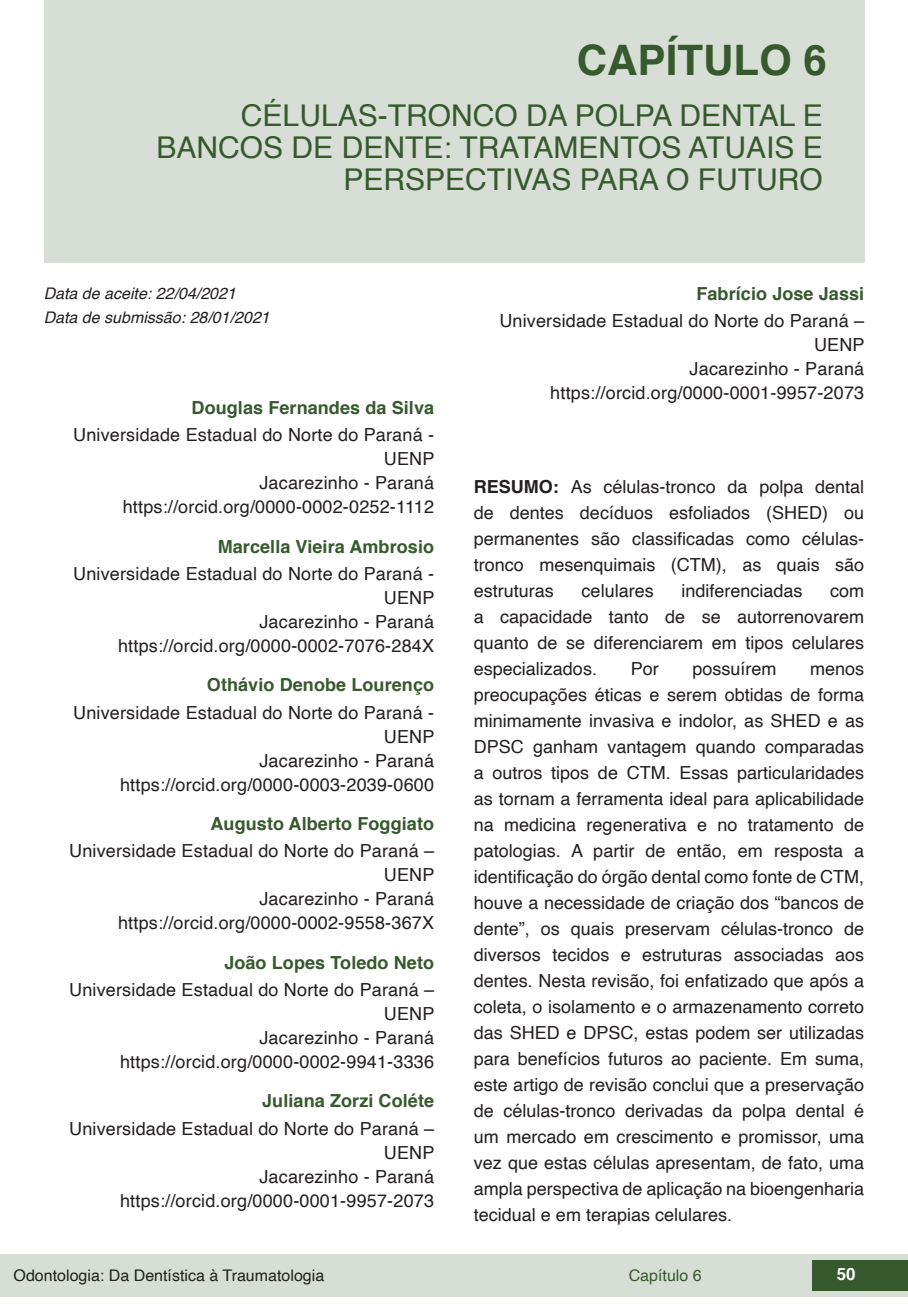
<style>
.page{position:relative;width:908px;height:1304px;background:#fff}
.page>*{position:absolute;margin:0;border:0;box-sizing:border-box;transform-origin:0 0}
.capítulos{font:700 42px "Helvetica";color:#36592e}
.nome_artigos{font:30px/32px "Helvetica";color:#36592e;text-align:right}
.Resumos_e_PC_TXT{font:18px/26px "Helvetica";color:#231f20;text-align:justify}
.info_autores{font:18px/24px "Helvetica";letter-spacing:.01em;color:#231f20;text-align:right}
.nome_autores{font:700 18px "Helvetica";letter-spacing:.005em;color:#36592e}
.t1{font:700 16.8px "Helvetica";color:#fff}
.data{font:italic 16px "Helvetica";color:#231f20}
.t2{font:16px "Helvetica";color:#231f20}
.t3{font:16px "Helvetica";color:#36592e}
.s1{font-weight:700}
</style>
<div class="page">
<div style="left:0;top:1254px;width:906px;height:43px;background:#d7ded5"></div>
<div style="left:812px;top:1261px;width:95px;height:30px;background:#36592e"></div>
<div style="left:44px;top:0;width:819px;height:263px;background:#d7ded5"></div>
<p class="capítulos" style="left:576px;top:26px;width:251px">CAPÍTULO 6</p>
<p class="nome_artigos" style="left:156px;top:101px;width:667px">CÉLULAS-TRONCO DA POLPA DENTAL E<br>BANCOS DE DENTE: TRATAMENTOS ATUAIS E<br>PERSPECTIVAS PARA O FUTURO</p>
<p class="data" style="left:44px;top:280px;width:194px">Data de aceite: 22/04/2021</p>
<p class="data" style="left:44px;top:304px;width:227px">Data de submissão: 28/01/2021</p>
<p class="nome_autores" style="left:191px;top:393px;width:244px">Douglas Fernandes da Silva</p>
<p class="info_autores" style="left:73px;top:423px;width:362px">Universidade Estadual do Norte do Paraná -<br>UENP</p>
<p class="info_autores" style="left:259px;top:471px;width:176px">Jacarezinho - Paraná</p>
<p class="info_autores" style="left:123px;top:495px;width:313px">https://orcid.org/0000-0002-0252-1112</p>
<p class="nome_autores" style="left:218px;top:532px;width:218px">Marcella Vieira Ambrosio</p>
<p class="info_autores" style="left:73px;top:562px;width:362px">Universidade Estadual do Norte do Paraná -<br>UENP</p>
<p class="info_autores" style="left:259px;top:610px;width:176px">Jacarezinho - Paraná</p>
<p class="info_autores" style="left:118px;top:634px;width:317px">https://orcid.org/0000-0002-7076-284X</p>
<p class="nome_autores" style="left:207px;top:670px;width:229px">Othávio Denobe Lourenço</p>
<p class="info_autores" style="left:73px;top:701px;width:362px">Universidade Estadual do Norte do Paraná -<br>UENP</p>
<p class="info_autores" style="left:259px;top:749px;width:176px">Jacarezinho - Paraná</p>
<p class="info_autores" style="left:120px;top:773px;width:315px">https://orcid.org/0000-0003-2039-0600</p>
<p class="nome_autores" style="left:210px;top:809px;width:225px">Augusto Alberto Foggiato</p>
<p class="info_autores" style="left:69px;top:840px;width:366px">Universidade Estadual do Norte do Paraná –<br>UENP</p>
<p class="info_autores" style="left:259px;top:888px;width:176px">Jacarezinho - Paraná</p>
<p class="info_autores" style="left:118px;top:912px;width:317px">https://orcid.org/0000-0002-9558-367X</p>
<p class="nome_autores" style="left:224px;top:948px;width:211px">João Lopes Toledo Neto</p>
<p class="info_autores" style="left:69px;top:978px;width:366px">Universidade Estadual do Norte do Paraná –<br>UENP</p>
<p class="info_autores" style="left:259px;top:1026px;width:176px">Jacarezinho - Paraná</p>
<p class="info_autores" style="left:120px;top:1050px;width:315px">https://orcid.org/0000-0002-9941-3336</p>
<p class="nome_autores" style="left:262px;top:1086px;width:173px">Juliana Zorzi Coléte</p>
<p class="info_autores" style="left:69px;top:1117px;width:366px">Universidade Estadual do Norte do Paraná –<br>UENP</p>
<p class="info_autores" style="left:259px;top:1165px;width:176px">Jacarezinho - Paraná</p>
<p class="info_autores" style="left:120px;top:1189px;width:315px">https://orcid.org/0000-0001-9957-2073</p>
<p class="nome_autores" style="left:696px;top:279px;width:169px">Fabrício Jose Jassi</p>
<p class="info_autores" style="left:499px;top:310px;width:366px">Universidade Estadual do Norte do Paraná –<br>UENP</p>
<p class="info_autores" style="left:689px;top:358px;width:176px">Jacarezinho - Paraná</p>
<p class="info_autores" style="left:550px;top:382px;width:315px">https://orcid.org/0000-0001-9957-2073</p>
<p class="Resumos_e_PC_TXT" style="left:473px;top:475px;width:392px"><span class="s1">RESUMO:</span> As células-tronco da polpa dental de dentes decíduos esfoliados (SHED) ou permanentes são classificadas como células&shy;tronco mesenquimais (CTM), as quais são estruturas</p>
<p class="Resumos_e_PC_TXT" style="left:581px;top:579px;width:74px">celulares</p>
<p class="Resumos_e_PC_TXT" style="left:681px;top:579px;width:123px">indiferenciadas</p>
<p class="Resumos_e_PC_TXT" style="left:473px;top:579px;width:392px;text-indent:356px">com a capacidade tanto de se autorrenovarem quanto de se diferenciarem em tipos celulares especializados.</p>
<p class="Resumos_e_PC_TXT" style="left:630px;top:657px;width:30px">Por</p>
<p class="Resumos_e_PC_TXT" style="left:692px;top:657px;width:86px">possuírem</p>
<p class="Resumos_e_PC_TXT" style="left:473px;top:657px;width:392px;text-indent:336px">menos preocupações éticas e serem obtidas de forma minimamente invasiva e indolor, as SHED e as DPSC ganham vantagem quando comparadas a outros tipos de CTM. Essas particularidades as tornam a ferramenta ideal para aplicabilidade na medicina regenerativa e no tratamento de patologias. A partir de então, em resposta a identificação do órgão dental como fonte de CTM, houve a necessidade de criação dos “bancos de dente”, os quais preservam células-tronco de diversos tecidos e estruturas associadas aos dentes. Nesta revisão, foi enfatizado que após a coleta, o isolamento e o armazenamento correto das SHED e DPSC, estas podem ser utilizadas para benefícios futuros ao paciente. Em suma, este artigo de revisão conclui que a preservação de células-tronco derivadas da polpa dental é um mercado em crescimento e promissor, uma vez que estas células apresentam, de fato, uma ampla perspectiva de aplicação na bioengenharia tecidual e em terapias celulares.</p>
<p class="t2" style="left:14px;top:1263px;width:312px">Odontologia: Da Dentística à Traumatologia</p>
<p class="t3" style="left:628px;top:1263px;width:74px">Capítulo 6</p>
<p class="t1" style="left:836px;top:1261px;width:20px">50</p>
</div>
